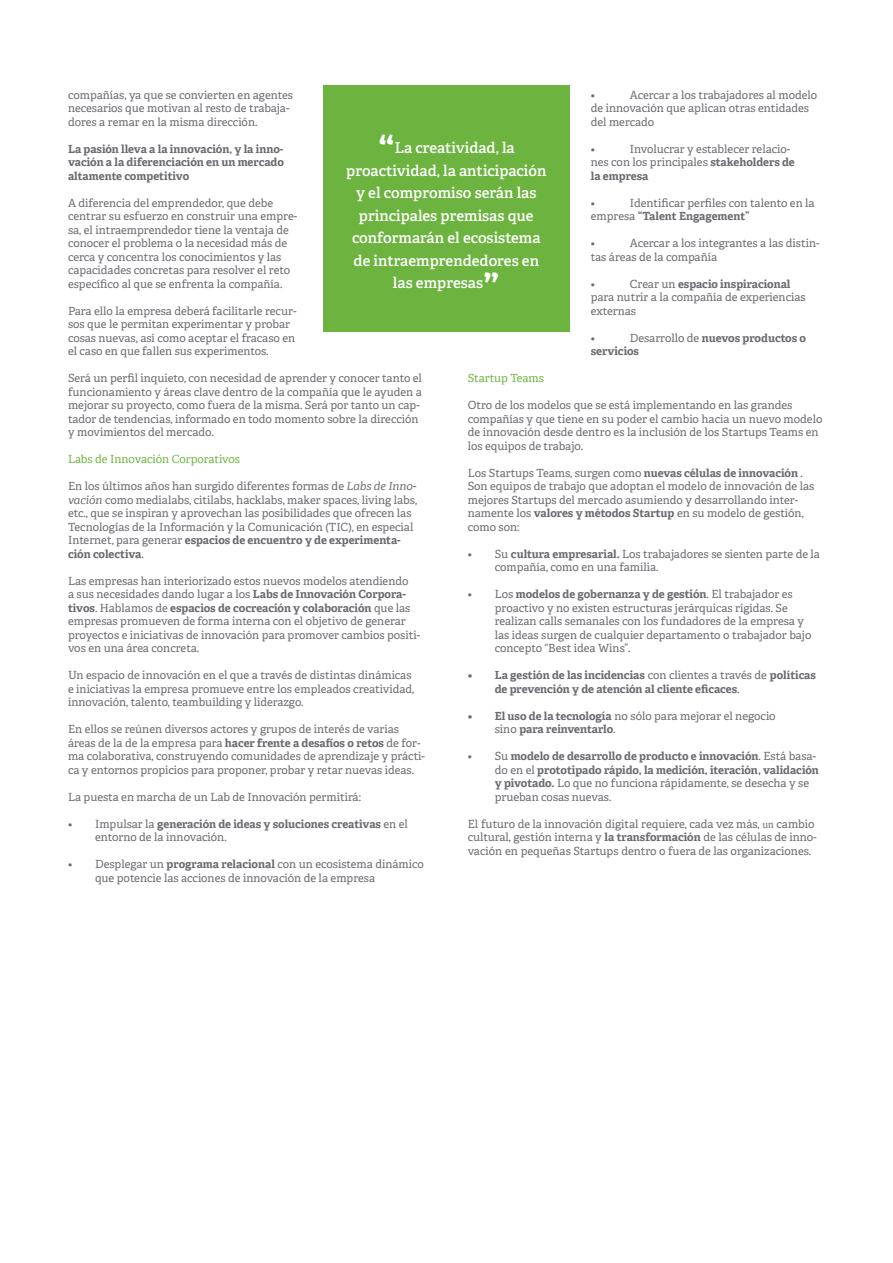
<style>
.page{position:relative;width:893px;height:1263px;background:#fff}
.page>*{position:absolute;margin:0;border:0;box-sizing:border-box;transform-origin:0 0}
.Destacado_cuadrado_v{font:600 46.5px "Adelle";color:#fff}
.Destacado_cuadrado_v-2{font:600 15px "Adelle";color:#fff}
.texto_corrido{font:11.25px/13.5px "Adelle";color:#6a6c71}
.texto_corrido-2{font:700 11.25px/13.5px "Adelle";letter-spacing:-.005em;color:#6a6c71}
.texto_corrido-3{font:11.25px "Adelle";color:#6cb43f}
.s1{font-style:italic}
.s2{font-weight:700}
.s3{font-weight:400}
.s4{font-family:"Times New Roman"}
</style>
<div class="page">
<div style="left:323px;top:85px;width:246px;height:247px;background:#6cb43f"></div>
<p class="texto_corrido" style="left:68px;top:87px;width:226px">compañías, ya que se convierten en agentes necesarios que motivan al resto de trabaja&shy;dores a remar en la misma dirección.</p>
<p class="texto_corrido-2" style="left:68px;top:141px;width:217px;text-align:justify">La pasión lleva a la innovación, y la inno&shy;vación a la diferenciación en un mercado altamente competitivo</p>
<p class="texto_corrido" style="left:68px;top:195px;width:231px">A diferencia del emprendedor, que debe centrar su esfuerzo en construir una empre&shy;sa, el intraemprendedor tiene la ventaja de conocer el problema o la necesidad más de cerca y concentra los conocimientos y las capacidades concretas para resolver el reto específico al que se enfrenta la compañía.</p>
<p class="texto_corrido" style="left:68px;top:303px;width:230px">Para ello la empresa deberá facilitarle recur&shy;sos que le permitan experimentar y probar cosas nuevas, así como aceptar el fracaso en el caso en que fallen sus experimentos.</p>
<p class="texto_corrido" style="left:68px;top:371px;width:355px">Será un perfil inquieto, con necesidad de aprender y conocer tanto el funcionamiento y áreas clave dentro de la compañía que le ayuden a mejorar su proyecto, como fuera de la misma. Será por tanto un cap&shy;tador de tendencias, informado en todo momento sobre la dirección y movimientos del mercado.</p>
<p class="texto_corrido-3" style="left:68px;top:451px;width:173px">Labs de Innovación Corporativos</p>
<p class="texto_corrido" style="left:68px;top:479px;width:351px">En los últimos años han surgido diferentes formas de <span class="s1">Labs de Inno&shy;vación</span> como medialabs, citilabs, hacklabs, maker spaces, living labs, etc., que se inspiran y aprovechan las posibilidades que ofrecen las Tecnologías de la Información y la Comunicación (TIC), en especial Internet, para generar <span class="s2">espacios de encuentro y de experimenta&shy;ción colectiva</span>.</p>
<p class="texto_corrido" style="left:68px;top:573px;width:354px">Las empresas han interiorizado estos nuevos modelos atendiendo<br>a sus necesidades dando lugar a los <span class="s2">Labs de Innovación Corpora&shy;tivos</span>. Hablamos de <span class="s2">espacios de cocreación y colaboración</span> que las empresas promueven de forma interna con el objetivo de generar proyectos e iniciativas de innovación para promover cambios positi&shy;vos en una área concreta.</p>
<p class="texto_corrido" style="left:68px;top:668px;width:348px">Un espacio de innovación en el que a través de distintas dinámicas e iniciativas la empresa promueve entre los empleados creatividad, innovación, talento, teambuilding y liderazgo.</p>
<p class="texto_corrido" style="left:68px;top:722px;width:359px">En ellos se reúnen diversos actores y grupos de interés de varias áreas de la de la empresa para <span class="s2">hacer frente a desafíos o retos</span> de for&shy;ma colaborativa, construyendo comunidades de aprendizaje y prácti&shy;ca y entornos propicios para proponer, probar y retar nuevas ideas.</p>
<p class="texto_corrido" style="left:68px;top:789px;width:295px">La puesta en marcha de un Lab de Innovación permitirá:</p>
<p class="texto_corrido" style="left:95px;top:816px;width:314px;text-indent:-27px">• Impulsar la <span class="s2">generación de ideas y soluciones creativas</span> en el entorno de la innovación.</p>
<p class="texto_corrido" style="left:95px;top:857px;width:330px;text-indent:-27px">• Desplegar un <span class="s2">programa relacional</span> con un ecosistema dinámico que potencie las acciones de innovación de la empresa</p>
<p class="texto_corrido" style="left:591px;top:87px;width:228px;text-indent:39px">Acercar a los trabajadores al modelo de innovación que aplican otras entidades del mercado</p>
<p class="texto_corrido" style="left:591px;top:141px;width:6px">•</p>
<p class="texto_corrido" style="left:591px;top:87px;width:6px">•</p>
<p class="Destacado_cuadrado_v" style="left:378px;top:119px;width:18px">“</p>
<p class="Destacado_cuadrado_v-2" style="left:395px;top:137px;width:122px">La creatividad, la</p>
<p class="Destacado_cuadrado_v-2" style="left:346px;top:159px;width:202px">proactividad, la anticipación</p>
<p class="Destacado_cuadrado_v-2" style="left:356px;top:182px;width:182px">y el compromiso serán las</p>
<p class="Destacado_cuadrado_v-2" style="left:359px;top:204px;width:176px">principales premisas que</p>
<p class="Destacado_cuadrado_v-2" style="left:352px;top:227px;width:190px">conformarán el ecosistema</p>
<p class="Destacado_cuadrado_v-2" style="left:354px;top:249px;width:187px">de intraemprendedores en</p>
<p class="Destacado_cuadrado_v-2" style="left:393px;top:272px;width:92px">las empresas</p>
<p class="Destacado_cuadrado_v" style="left:483px;top:257px;width:18px">”</p>
<p class="texto_corrido" style="left:591px;top:141px;width:205px;text-indent:39px">Involucrar y establecer relacio&shy;nes con los principales <span class="s2">stakeholders de la empresa</span></p>
<p class="texto_corrido" style="left:591px;top:195px;width:6px">•</p>
<p class="texto_corrido" style="left:591px;top:195px;width:225px;text-indent:39px">Identificar perfiles con talento en la empresa <span class="s2">“Talent Engagement”</span></p>
<p class="texto_corrido" style="left:591px;top:236px;width:6px">•</p>
<p class="texto_corrido" style="left:591px;top:236px;width:230px;text-indent:39px">Acercar a los integrantes a las distin&shy;tas áreas de la compañía</p>
<p class="texto_corrido" style="left:591px;top:276px;width:6px">•</p>
<p class="texto_corrido" style="left:591px;top:276px;width:216px;text-indent:39px">Crear un <span class="s2">espacio inspiracional </span>para nutrir a la compañía de experiencias externas</p>
<p class="texto_corrido" style="left:591px;top:330px;width:6px">•</p>
<p class="texto_corrido-2" style="left:591px;top:330px;width:217px;text-indent:39px"><span class="s3">Desarrollo de</span> nuevos productos o servicios</p>
<p class="texto_corrido-3" style="left:468px;top:370px;width:78px">Startup Teams</p>
<p class="texto_corrido" style="left:468px;top:398px;width:356px">Otro de los modelos que se está implementando en las grandes compañías y que tiene en su poder el cambio hacia un nuevo modelo de innovación desde dentro es la inclusión de los Startups Teams en los equipos de trabajo.</p>
<p class="texto_corrido" style="left:468px;top:465px;width:348px">Los Startups Teams, surgen como <span class="s2">nuevas células de innovación</span> .<br>Son equipos de trabajo que adoptan el modelo de innovación de las mejores Startups del mercado asumiendo y desarrollando inter&shy;namente los <span class="s2">valores y métodos Startup</span> en su modelo de gestión, como son:</p>
<p class="texto_corrido" style="left:495px;top:546px;width:327px;text-indent:-27px">• Su <span class="s2">cultura empresarial.</span> Los trabajadores se sienten parte de la compañía, como en una familia.</p>
<p class="texto_corrido" style="left:495px;top:587px;width:318px;text-indent:-27px">• Los <span class="s2">modelos de gobernanza y de gestión</span>. El trabajador es proactivo y no existen estructuras jerárquicas rígidas. Se realizan calls semanales con los fundadores de la empresa y las ideas surgen de cualquier departamento o trabajador bajo concepto “Best idea Wins”.</p>
<p class="texto_corrido-2" style="left:495px;top:668px;width:323px;text-indent:-27px">• La gestión de las incidencias <span class="s3">con clientes a través de</span> políticas de prevención y de atención al cliente eficaces<span class="s3">.</span></p>
<p class="texto_corrido-2" style="left:495px;top:708px;width:282px;text-indent:-27px">• El uso de la tecnología <span class="s3">no sólo para mejorar el negocio sino</span> para reinventarlo<span class="s3">.</span></p>
<p class="texto_corrido-2" style="left:495px;top:749px;width:326px;text-indent:-27px"><span class="s3">• Su</span> modelo de desarrollo de producto e innovación<span class="s3">. Está basa&shy;do en el</span> prototipado rápido, la medición, iteración, validación y pivotado. <span class="s3">Lo que no funciona rápidamente, se desecha y se prueban cosas nuevas.</span></p>
<p class="texto_corrido" style="left:468px;top:816px;width:350px">El futuro de la innovación digital requiere, cada vez más, <span class="s4">un</span> cambio cultural, gestión interna y <span class="s2">la transformación</span> de las células de inno&shy;vación en pequeñas Startups dentro o fuera de las organizaciones.</p>
</div>
